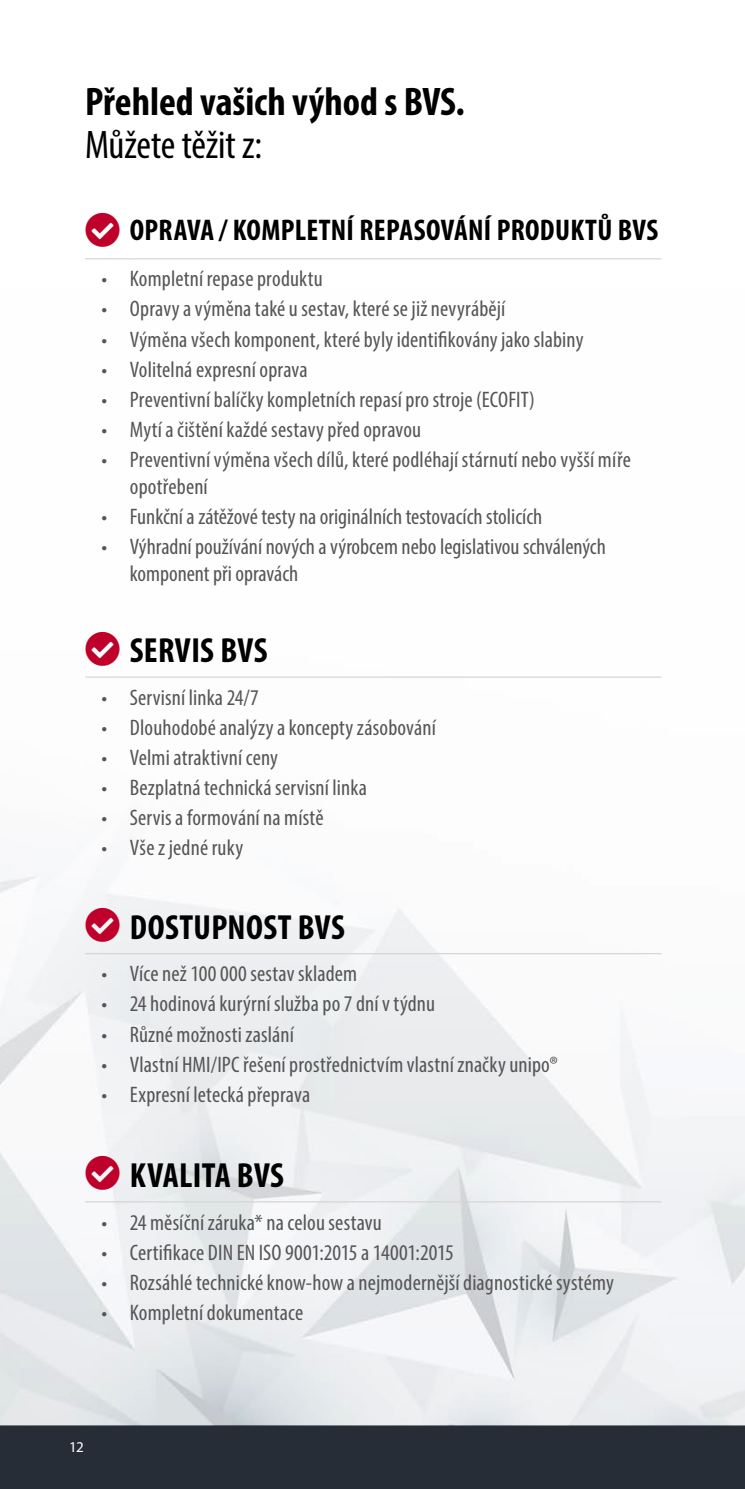
<style>
.page{position:relative;width:745px;height:1489px;background:#fff}
.page>*{position:absolute;margin:0;border:0;box-sizing:border-box;transform-origin:0 0}
.t1{font:700 condensed 40px "Myriad Pro";color:#000}
.t2{font:condensed 40px "Myriad Pro";letter-spacing:-.005em;color:#000}
.t3{font:700 condensed 35px "Myriad Pro";letter-spacing:.01em;color:#000}
.t4{font:700 condensed 30px "Myriad Pro";letter-spacing:.01em;color:#000}
.t5{font:condensed 22.5px/27px "Myriad Pro";letter-spacing:.005em;color:#555}
.t6{font:15px "Myriad Pro";color:#fff}
.s1{color:#be002b}
</style>
<div class="page">
<div style="left:0;top:1424px;width:744px;height:64px;background:#272d37"></div>
<hr style="left:85px;top:258px;width:44px;height:1px;background:#d6d6d6">
<hr style="left:129px;top:258px;width:532px;height:1px;background:#d6d6d6">
<hr style="left:85px;top:676px;width:44px;height:1px;background:#d6d6d6">
<hr style="left:129px;top:676px;width:532px;height:1px;background:#d6d6d6">
<hr style="left:85px;top:953px;width:44px;height:1px;background:#d6d6d6">
<hr style="left:129px;top:953px;width:532px;height:1px;background:#d6d6d6">
<hr style="left:85px;top:1201px;width:44px;height:1px;background:#d6d6d6">
<hr style="left:129px;top:1201px;width:532px;height:1px;background:#d6d6d6">
<svg style="left:86px;top:908px;width:33px;height:33px"></svg>
<svg style="left:86px;top:1156px;width:33px;height:34px"></svg>
<h1 class="t1" style="left:85px;top:77px;width:381px">Přehled vašich výhod s BVS.</h1>
<h1 class="t2" style="left:85px;top:120px;width:178px">Můžete těžit z:</h1>
<h3 class="t4" style="left:85px;top:211px;width:574px"><span class="s1">●</span> OPRAVA / KOMPLETNÍ REPASOVÁNÍ PRODUKTŮ BVS</h3>
<p class="t5" style="left:101px;top:265px;width:223px">• Kompletní repase produktu</p>
<p class="t5" style="left:101px;top:295px;width:405px">• Opravy a výměna také u sestav, které se již nevyrábějí</p>
<p class="t5" style="left:101px;top:325px;width:483px">• Výměna všech komponent, které byly identifikovány jako slabiny</p>
<p class="t5" style="left:101px;top:355px;width:208px">• Volitelná expresní oprava</p>
<p class="t5" style="left:101px;top:385px;width:434px">• Preventivní balíčky kompletních repasí pro stroje (ECOFIT)</p>
<p class="t5" style="left:101px;top:416px;width:321px">• Mytí a čištění každé sestavy před opravou</p>
<p class="t5" style="left:130px;top:446px;width:502px;text-indent:-28px">• Preventivní výměna všech dílů, které podléhají stárnutí nebo vyšší míře opotřebení</p>
<p class="t5" style="left:101px;top:502px;width:442px">• Funkční a zátěžové testy na originálních testovacích stolicích</p>
<p class="t5" style="left:130px;top:533px;width:477px;text-indent:-28px">• Výhradní používání nových a výrobcem nebo legislativou schválených komponent při opravách</p>
<h2 class="t3" style="left:85px;top:628px;width:184px"><span class="s1">●</span> SERVIS BVS</h2>
<p class="t5" style="left:101px;top:683px;width:159px">• Servisní linka 24/7</p>
<p class="t5" style="left:101px;top:713px;width:336px">• Dlouhodobé analýzy a koncepty zásobování</p>
<p class="t5" style="left:101px;top:743px;width:178px">• Velmi atraktivní ceny</p>
<p class="t5" style="left:101px;top:774px;width:267px">• Bezplatná technická servisní linka</p>
<p class="t5" style="left:101px;top:804px;width:223px">• Servis a formování na místě</p>
<p class="t5" style="left:101px;top:834px;width:143px">• Vše z jedné ruky</p>
<h2 class="t3" style="left:85px;top:905px;width:261px"><span class="s1">●</span> DOSTUPNOST BVS</h2>
<p class="t5" style="left:101px;top:960px;width:257px">• Více než 100 000 sestav skladem</p>
<p class="t5" style="left:101px;top:990px;width:335px">• 24 hodinová kurýrní služba po 7 dní v týdnu</p>
<p class="t5" style="left:101px;top:1020px;width:194px">• Různé možnosti zaslání</p>
<p class="t5" style="left:101px;top:1050px;width:457px">• Vlastní HMI/IPC řešení prostřednictvím vlastní značky unipo®</p>
<p class="t5" style="left:101px;top:1080px;width:210px">• Expresní letecká přeprava</p>
<h2 class="t3" style="left:85px;top:1153px;width:200px"><span class="s1">●</span> KVALITA BVS</h2>
<p class="t5" style="left:101px;top:1208px;width:282px">• 24 měsíční záruka* na celou sestavu</p>
<p class="t5" style="left:101px;top:1238px;width:353px">• Certifikace DIN EN ISO 9001:2015 a 14001:2015</p>
<p class="t5" style="left:101px;top:1268px;width:513px">• Rozsáhlé technické know-how a nejmodernější diagnostické systémy</p>
<p class="t5" style="left:101px;top:1298px;width:203px">• Kompletní dokumentace</p>
<p class="t6" style="left:69px;top:1437px;width:16px">12</p>
</div>
